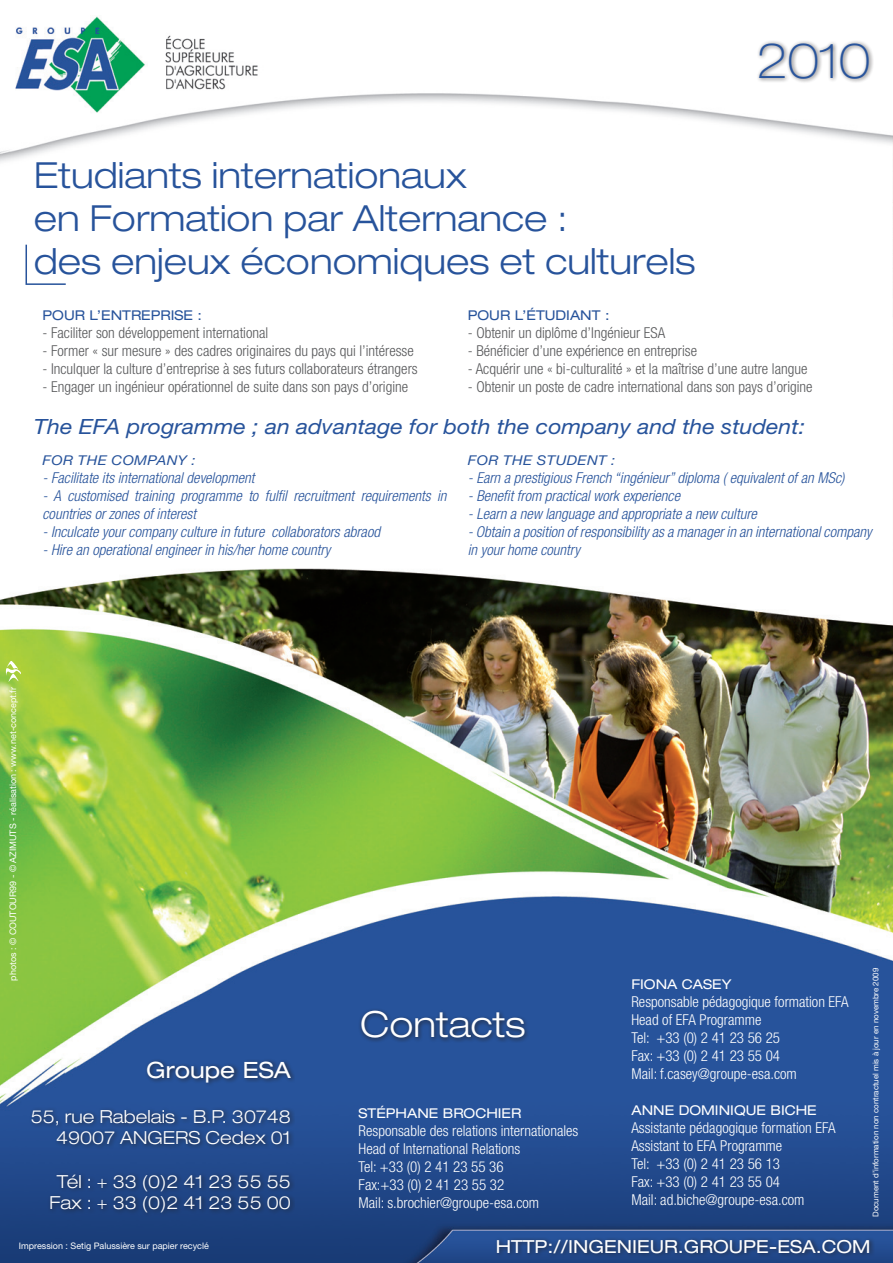
<style>
.page{position:relative;width:893px;height:1263px;background:#fff}
.page>*{position:absolute;margin:0;border:0;box-sizing:border-box;transform-origin:0 0}
.t1{font:100 expanded 48px "Helvetica Neue LT Pro";color:#28549c}
.t2{font:300 expanded 36px/43.2px "Helvetica Neue LT Pro";color:#27539b}
.t3{font:300 expanded 36px "Helvetica Neue LT Pro";color:#fff}
.t4{font:expanded 22.5px "Helvetica Neue LT Pro";color:#fff}
.t5{font:italic 21px "Helvetica Neue";color:#27539b;scale:1.1 1}
.t6{font:300 expanded 18px/21.6px "Helvetica Neue LT Pro";color:#fff;text-align:right}
.t7{font:expanded 18px "Helvetica Neue LT Pro";color:#fff}
.t8{font:italic 300 condensed 15px/18px "Helvetica Neue LT Pro";color:#27539b}
.t9{font:300 condensed 15px "Helvetica Neue LT Pro";color:#57585a}
.t10{font:300 condensed 15px/18px "Helvetica Neue LT Pro";color:#fff}
.t11{font:500 condensed 15px "Helvetica Neue LT Pro";color:#fff}
.t12{font:expanded 13.5px "Helvetica Neue LT Pro";color:#fff}
.t13{font:expanded 13.5px "Helvetica Neue LT Pro";color:#27539b}
.t14{font:italic 13.5px "Helvetica Neue";letter-spacing:.025em;color:#27539b;scale:1.1 1}
.t15{font:9px "Helvetica Neue";color:#fff}
.t16{font:7.95px "Helvetica Neue";color:#fff}
</style>
<div class="page">
<img style="left:0;top:16px;width:893px;height:1247px">
<div style="left:756px;top:40px;width:118px;height:44px;background:#231f20;opacity:.75"></div>
<div style="left:494px;top:1237px;width:381px;height:21px;background:#231f20;opacity:.75"></div>
<div style="left:29px;top:1058px;width:266px;height:160px;background:#231f20;opacity:.75"></div>
<div style="left:358px;top:1007px;width:172px;height:36px;background:#231f20;opacity:.75"></div>
<svg style="left:25px;top:243px;width:42px;height:43px"></svg>
<svg style="left:6px;top:661px;width:15px;height:21px"></svg>
<h2 class="t2" style="left:34px;top:153px;width:663px">Etudiants internationaux<br>en Formation par Alternance :<br>des enjeux économiques et culturels</h2>
<h1 class="t1" style="left:757px;top:32px;width:115px">2010</h1>
<p class="t13" style="left:43px;top:307px;width:161px">POUR L’ENTREPRISE :</p>
<p class="t9" style="left:43px;top:324px;width:227px">- Faciliter son développement international</p>
<p class="t9" style="left:43px;top:342px;width:373px">- Former « sur mesure » des cadres originaires du pays qui l’intéresse</p>
<p class="t9" style="left:43px;top:360px;width:377px">- Inculquer la culture d’entreprise à ses futurs collaborateurs étrangers</p>
<p class="t9" style="left:43px;top:378px;width:367px">- Engager un ingénieur opérationnel de suite dans son pays d’origine</p>
<p class="t13" style="left:468px;top:307px;width:79px">POUR L’ÉTUDIANT</p>
<p class="t13" style="left:605px;top:307px;width:6px">:</p>
<p class="t9" style="left:468px;top:324px;width:199px">- Obtenir un diplôme d’Ingénieur ESA</p>
<p class="t9" style="left:468px;top:342px;width:231px">- Bénéficier d’une expérience en entreprise</p>
<p class="t9" style="left:468px;top:360px;width:341px">- Acquérir une « bi-culturalité » et la maîtrise d’une autre langue</p>
<p class="t9" style="left:468px;top:378px;width:346px">- Obtenir un poste de cadre international dans son pays d’origine</p>
<h3 class="t5" style="left:34px;top:414px;width:703px">The EFA programme ; an advantage for both the company and the student:</h3>
<p class="t14" style="left:43px;top:452px;width:141px">For the Company :</p>
<p class="t8" style="left:43px;top:469px;width:213px">- Facilitate its international development</p>
<p class="t8" style="left:43px;top:487px;width:405px">- A customised training programme to fulfil recruitment requirements in countries or zones of interest</p>
<p class="t8" style="left:43px;top:523px;width:339px">- Inculcate your company culture in future collaborators abraod</p>
<p class="t8" style="left:43px;top:541px;width:289px">- Hire an operational engineer in his/her home country</p>
<p class="t14" style="left:468px;top:452px;width:136px">For the Student :</p>
<p class="t8" style="left:468px;top:469px;width:378px">- Earn a prestigious French “ingénieur” diploma ( equivalent of an MSc)</p>
<p class="t8" style="left:468px;top:487px;width:214px">- Benefit from practical work experience</p>
<p class="t8" style="left:468px;top:505px;width:291px">- Learn a new language and appropriate a new culture</p>
<p class="t8" style="left:468px;top:523px;width:405px">- Obtain a position of responsibility as a manager in an international company in your home country</p>
<p class="t15" style="left:7px;top:980px;width:295px;rotate:-90deg">photos : © COUTOUR99 - © AZIMUTS - réalisation : www.net-concept.fr</p>
<h3 class="t4" style="left:146px;top:1057px;width:114px">GROUPE ESA</h3>
<p class="t6" style="left:31px;top:1105px;width:261px">55, rue Rabelais - B.P. 30748<br>49007 ANGERS Cedex 01</p>
<p class="t6" style="left:50px;top:1170px;width:243px;text-align:center">Tél : + 33 (0)2 41 23 55 55<br>Fax : + 33 (0)2 41 23 55 00</p>
<h2 class="t3" style="left:360px;top:1003px;width:167px">Contacts</h2>
<p class="t12" style="left:359px;top:1105px;width:164px">STÉPHANE BROCHIER</p>
<p class="t10" style="left:359px;top:1121px;width:221px">Responsable des relations internationales<br>Head of International Relations<br>Tel: +33 (0) 2 41 23 55 36<br>Fax:+33 (0) 2 41 23 55 32<br>Mail: s.brochier@groupe-esa.com</p>
<p class="t12" style="left:631px;top:976px;width:102px">FIONA CASEY</p>
<p class="t10" style="left:631px;top:993px;width:219px">Responsable pédagogique formation EFA<br>Head of EFA Programme<br>Tel: +33 (0) 2 41 23 56 25<br>Fax: +33 (0) 2 41 23 55 04<br>Mail: f.casey@groupe-esa.com</p>
<p class="t12" style="left:631px;top:1102px;width:187px">ANNE DOMINIQUE BICHE</p>
<p class="t10" style="left:631px;top:1119px;width:206px">Assistante pédagogique formation EFA<br>Assistant to EFA Programme<br>Tel: +33 (0) 2 41 23 56 13<br>Fax: +33 (0) 2 41 23 55 04<br>Mail: ad.biche@groupe-esa.com</p>
<p class="t16" style="left:871px;top:1217px;width:251px;rotate:-90deg">Document d’information non contractuel mis à jour en novembre 2009</p>
<p class="t11" style="left:21px;top:1230px;width:16px">10</p>
<p class="t15" style="left:19px;top:1240px;width:192px">Impression : Setig Palussière sur papier recyclé</p>
<p class="t7" style="left:496px;top:1236px;width:376px">HTTP://INGENIEUR.GROUPE-ESA.COM</p>
</div>
